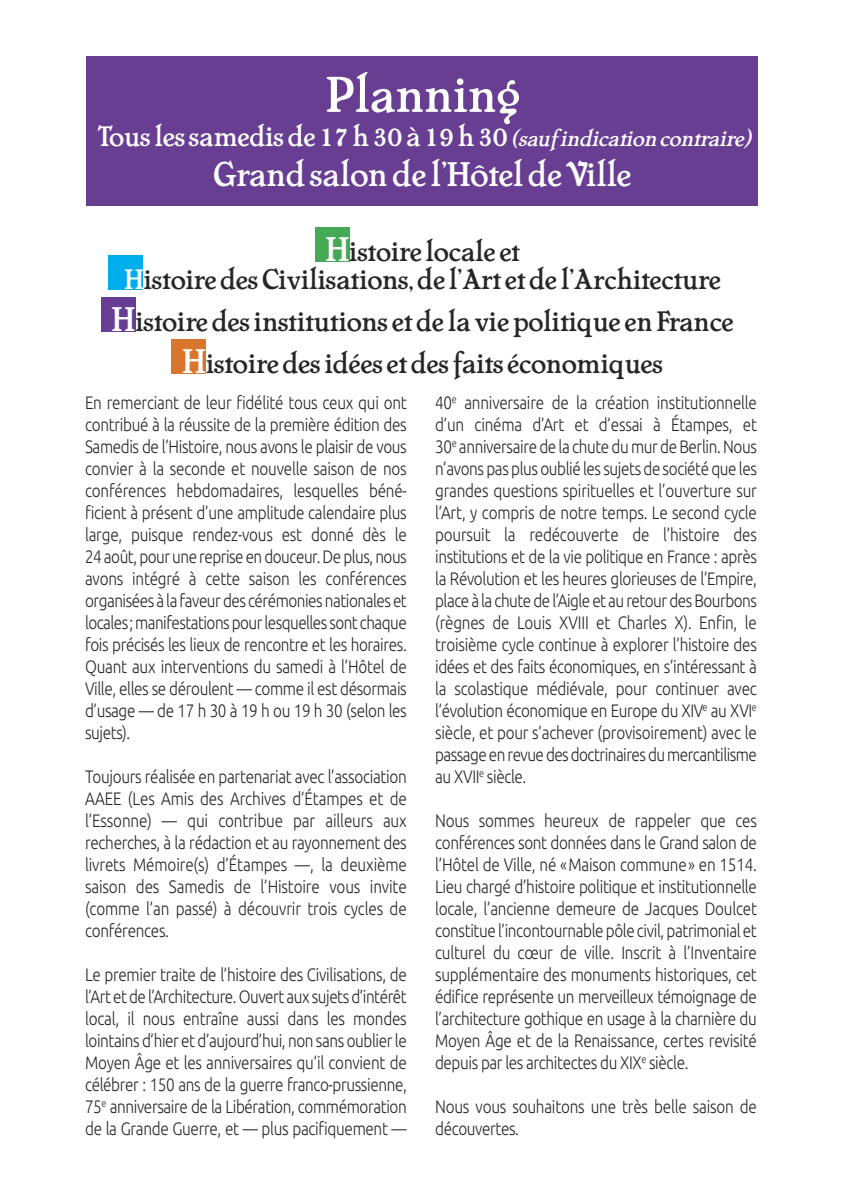
<style>
.page{position:relative;width:842px;height:1191px;background:#fff}
.page>*{position:absolute;margin:0;border:0;box-sizing:border-box;transform-origin:0 0}
.t1{font:50px "Cheboygan";letter-spacing:-.015em;color:#fff}
.t2{font:34px "Cheboygan";letter-spacing:-.015em;color:#fff}
.t3{font:28px/28px "Cheboygan";letter-spacing:-.015em;color:#272526;text-align:center}
.t4{font:28px "Cheboygan";letter-spacing:-.015em;color:#fff}
.t5{font:300 18px/22px "Ubuntu";letter-spacing:-.025em;color:#272526;text-align:justify;scale:.85 1}
.s1{font-style:italic;font-size:22px}
.s2{font-size:34px;color:#fff}
.s3{color:#fff}
</style>
<div class="page">
<div style="left:109px;top:255px;width:34px;height:34px;background:#00aded"></div>
<div style="left:316px;top:228px;width:34px;height:34px;background:#46a956"></div>
<div style="left:172px;top:340px;width:34px;height:34px;background:#d9752d"></div>
<div style="left:101px;top:297px;width:34px;height:35px;background:#673e93"></div>
<div style="left:86px;top:57px;width:671px;height:149px;background:#683e93"></div>
<h1 class="t1" style="left:324px;top:65px;width:196px">Planning</h1>
<h3 class="t4" style="left:97px;top:120px;width:660px">Touslessamedisde17h30à19h30 <span class="s1">(saufindicationcontraire)</span></h3>
<h2 class="t2" style="left:212px;top:154px;width:420px">Grandsalonde l’HôteldeVille</h2>
<h3 class="t3" style="left:123px;top:238px;width:598px"><span class="s2">H</span>istoire locale et<br><span class="s3">H</span>istoiredesCivilisations,de l’Art etde l’Architecture</h3>
<h3 class="t3" style="left:111px;top:301px;width:624px;line-height:42px"><span class="s2">H</span>istoiredesinstitutions etde laviepolitique enFrance<br><span class="s2">H</span>istoiredesidées etdesfaits économiques</h3>
<p class="t5" style="left:85px;top:391px;width:380px">En remerciant de leur fidélité tous ceux qui ont contribué à la réussite de la première édition des Samedis de l’Histoire, nous avons le plaisir de vous convier à la seconde et nouvelle saison de nos conférences hebdomadaires, lesquelles béné&shy;ficient à présent d’une amplitude calendaire plus large, puisque rendez-vous est donné dès le 24 août, pour une reprise en douceur. De plus, nous avons intégré à cette saison les conférences organisées à la faveur des cérémonies nationales et locales; manifestations pour lesquelles sont chaque fois précisés les lieux de rencontre et les horaires.<br>Quant aux interventions du samedi à l’Hôtel de Ville, elles se déroulent — comme il est désormais d’usage — de 17 h 30 à 19 h ou 19 h 30 (selon les sujets).</p>
<p class="t5" style="left:85px;top:765px;width:380px">Toujours réalisée en partenariat avec l’association AAEE (Les Amis des Archives d’Étampes et de l’Essonne) — qui contribue par ailleurs aux recherches, à la rédaction et au rayonnement des livrets Mémoire(s) d’Étampes —, la deuxième saison des Samedis de l’Histoire vous invite (comme l’an passé) à découvrir trois cycles de conférences.</p>
<p class="t5" style="left:85px;top:963px;width:380px">Le premier traite de l’histoire des Civilisations, de l’Art et de l’Architecture. Ouvert aux sujets d’intérêt local, il nous entraîne aussi dans les mondes lointains d’hier et d’aujourd’hui, non sans oublier le Moyen Âge et les anniversaires qu’il convient de célébrer : 150 ans de la guerre franco-prussienne, 75<sup>e</sup> anniversaire de la Libération, commémoration de la Grande Guerre, et — plus pacifiquement —</p>
<p class="t5" style="left:435px;top:391px;width:380px">40<sup>e</sup> anniversaire de la création institutionnelle d’un cinéma d’Art et d’essai à Étampes, et 30<sup>e</sup> anniversaire de la chute du mur de Berlin. Nous n’avons pas plus oublié les sujets de société que les grandes questions spirituelles et l’ouverture sur l’Art, y compris de notre temps. Le second cycle poursuit la redécouverte de l’histoire des institutions et de la vie politique en France : après la Révolution et les heures glorieuses de l’Empire, place à la chute de l’Aigle et au retour des Bourbons (règnes de Louis XVIII et Charles X). Enfin, le troisième cycle continue à explorer l’histoire des idées et des faits économiques, en s’intéressant à la scolastique médiévale, pour continuer avec l’évolution économique en Europe du XIV<sup>e</sup> au XVI<sup>e </sup>siècle, et pour s’achever (provisoirement) avec le passage en revue des doctrinaires du mercantilisme au XVII<sup>e</sup> siècle.</p>
<p class="t5" style="left:435px;top:809px;width:380px">Nous sommes heureux de rappeler que ces conférences sont données dans le Grand salon de l’Hôtel de Ville, né «Maison commune» en 1514.<br>Lieu chargé d’histoire politique et institutionnelle locale, l’ancienne demeure de Jacques Doulcet constitue l’incontournable pôle civil, patrimonial et culturel du cœur de ville. Inscrit à l’Inventaire supplémentaire des monuments historiques, cet édifice représente un merveilleux témoignage de l’architecture gothique en usage à la charnière du Moyen Âge et de la Renaissance, certes revisité depuis par les architectes du XIX<sup>e</sup> siècle.</p>
<p class="t5" style="left:435px;top:1095px;width:380px">Nous vous souhaitons une très belle saison de découvertes.</p>
</div>
